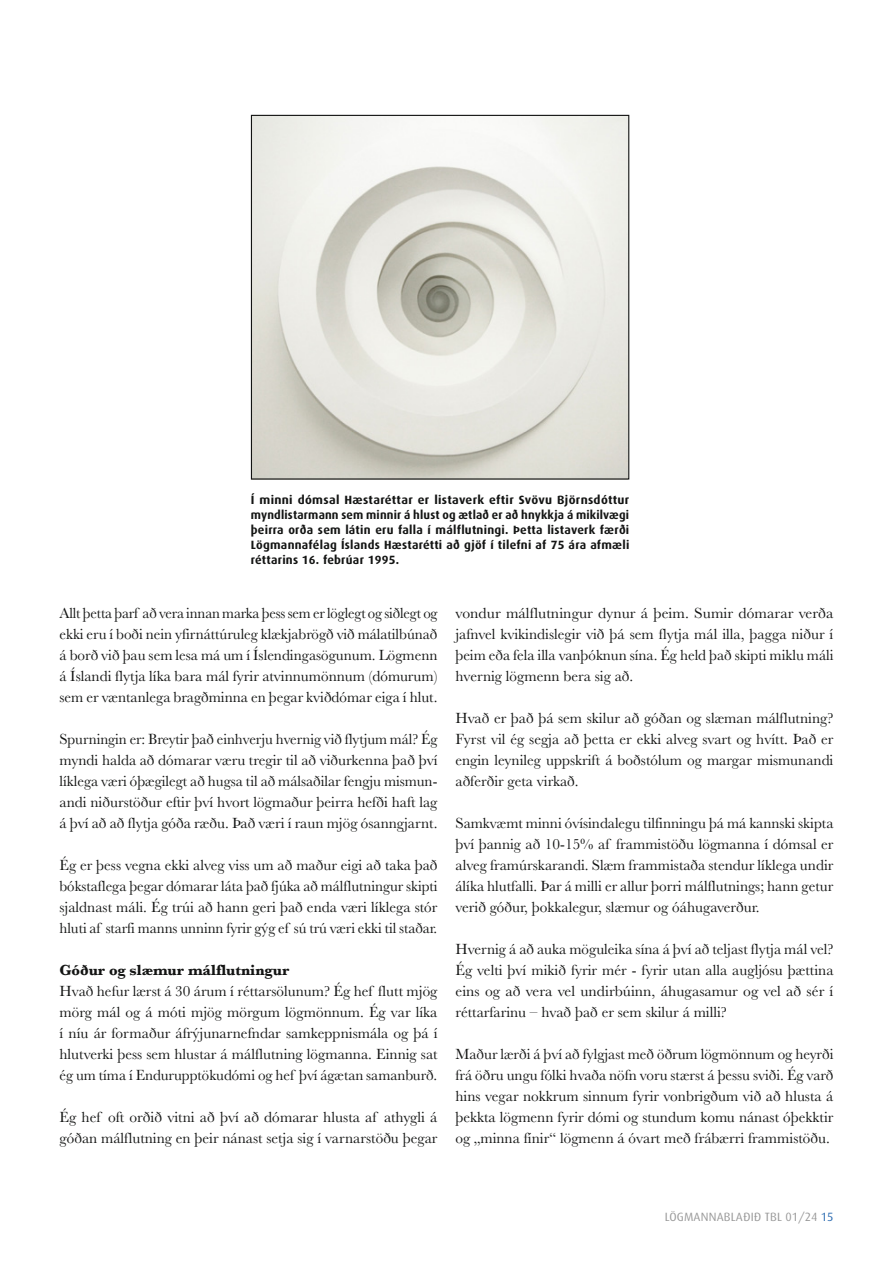
<style>
.page{position:relative;width:893px;height:1263px;background:#fff}
.page>*{position:absolute;margin:0;border:0;box-sizing:border-box;transform-origin:0 0}
.t1{font:15.3px/21px "Baskerville";color:#131413;text-align:justify}
.t2{font:700 15.3px "Baskerville";color:#131413}
.t3{font:700 12px/15px "Dax";letter-spacing:.02em;color:#131413;text-align:justify}
.t4{font:12px "Dax";letter-spacing:.015em;color:#999}
.s1{color:#2e6db2}
</style>
<div class="page">
<img style="left:253px;top:117px;width:374px;height:361px">
<div style="left:251px;top:115px;width:378px;height:365px;border:1px solid #131413"></div>
<p class="t3" style="left:251px;top:492px;width:380px">Í minni dómsal Hæstaréttar er listaverk eftir Svövu Björnsdóttur myndlistarmann sem minnir á hlust og ætlað er að hnykkja á mikilvægi þeirra orða sem látin eru falla í málflutningi. Þetta listaverk færði Lögmannafélag Íslands Hæstarétti að gjöf í tilefni af 75 ára afmæli réttarins 16. febrúar 1995.</p>
<p class="t1" style="left:60px;top:602px;width:380px">Allt þetta þarf að vera innan marka þess sem er löglegt og siðlegt og ekki eru í boði nein yfirnáttúruleg klækjabrögð við málatilbúnað á borð við þau sem lesa má um í Íslendingasögunum. Lögmenn á Íslandi flytja líka bara mál fyrir atvinnumönnum (dómurum) sem er væntanlega bragðminna en þegar kviðdómar eiga í hlut.</p>
<p class="t1" style="left:60px;top:728px;width:379px">Spurningin er: Breytir það einhverju hvernig við flytjum mál? Ég myndi halda að dómarar væru tregir til að viðurkenna það því líklega væri óþægilegt að hugsa til að málsaðilar fengju mismun&shy;andi niðurstöður eftir því hvort lögmaður þeirra hefði haft lag á því að að flytja góða ræðu. Það væri í raun mjög ósanngjarnt.</p>
<p class="t1" style="left:60px;top:854px;width:380px">Ég er þess vegna ekki alveg viss um að maður eigi að taka það bókstaflega þegar dómarar láta það fjúka að málflutningur skipti sjaldnast máli. Ég trúi að hann geri það enda væri líklega stór hluti af starfi manns unninn fyrir gýg ef sú trú væri ekki til staðar.</p>
<p class="t2" style="left:60px;top:959px;width:231px">Góður og slæmur málflutningur</p>
<p class="t1" style="left:60px;top:980px;width:380px">Hvað hefur lærst á 30 árum í réttarsölunum? Ég hef flutt mjög mörg mál og á móti mjög mörgum lögmönnum. Ég var líka í níu ár formaður áfrýjunarnefndar samkeppnismála og þá í hlutverki þess sem hlustar á málflutning lögmanna. Einnig sat ég um tíma í Endurupptökudómi og hef því ágætan samanburð.</p>
<p class="t1" style="left:60px;top:1106px;width:379px">Ég hef oft orðið vitni að því að dómarar hlusta af athygli á góðan málflutning en þeir nánast setja sig í varnarstöðu þegar</p>
<p class="t1" style="left:455px;top:602px;width:379px">vondur málflutningur dynur á þeim. Sumir dómarar verða jafnvel kvikindislegir við þá sem flytja mál illa, þagga niður í þeim eða fela illa vanþóknun sína. Ég held það skipti miklu máli hvernig lögmenn bera sig að.</p>
<p class="t1" style="left:455px;top:707px;width:379px">Hvað er það þá sem skilur að góðan og slæman málflutning?<br>Fyrst vil ég segja að þetta er ekki alveg svart og hvítt. Það er engin leynileg uppskrift á boðstólum og margar mismunandi aðferðir geta virkað.</p>
<p class="t1" style="left:455px;top:812px;width:379px">Samkvæmt minni óvísindalegu tilfinningu þá má kannski skipta því þannig að 10-15% af frammistöðu lögmanna í dómsal er alveg framúrskarandi. Slæm frammistaða stendur líklega undir álíka hlutfalli. Þar á milli er allur þorri málflutnings; hann getur verið góður, þokkalegur, slæmur og óáhugaverður.</p>
<p class="t1" style="left:455px;top:938px;width:379px">Hvernig á að auka möguleika sína á því að teljast flytja mál vel?<br>Ég velti því mikið fyrir mér - fyrir utan alla augljósu þættina eins og að vera vel undirbúinn, áhugasamur og vel að sér í réttarfarinu – hvað það er sem skilur á milli?</p>
<p class="t1" style="left:455px;top:1043px;width:380px">Maður lærði á því að fylgjast með öðrum lögmönnum og heyrði frá öðru ungu fólki hvaða nöfn voru stærst á þessu sviði. Ég varð hins vegar nokkrum sinnum fyrir vonbrigðum við að hlusta á þekkta lögmenn fyrir dómi og stundum komu nánast óþekktir og „minna fínir“ lögmenn á óvart með frábærri frammistöðu.</p>
<p class="t4" style="left:665px;top:1210px;width:170px">LÖGMANNABLAÐIÐ TBL 01/24 <span class="s1">15</span></p>
</div>
